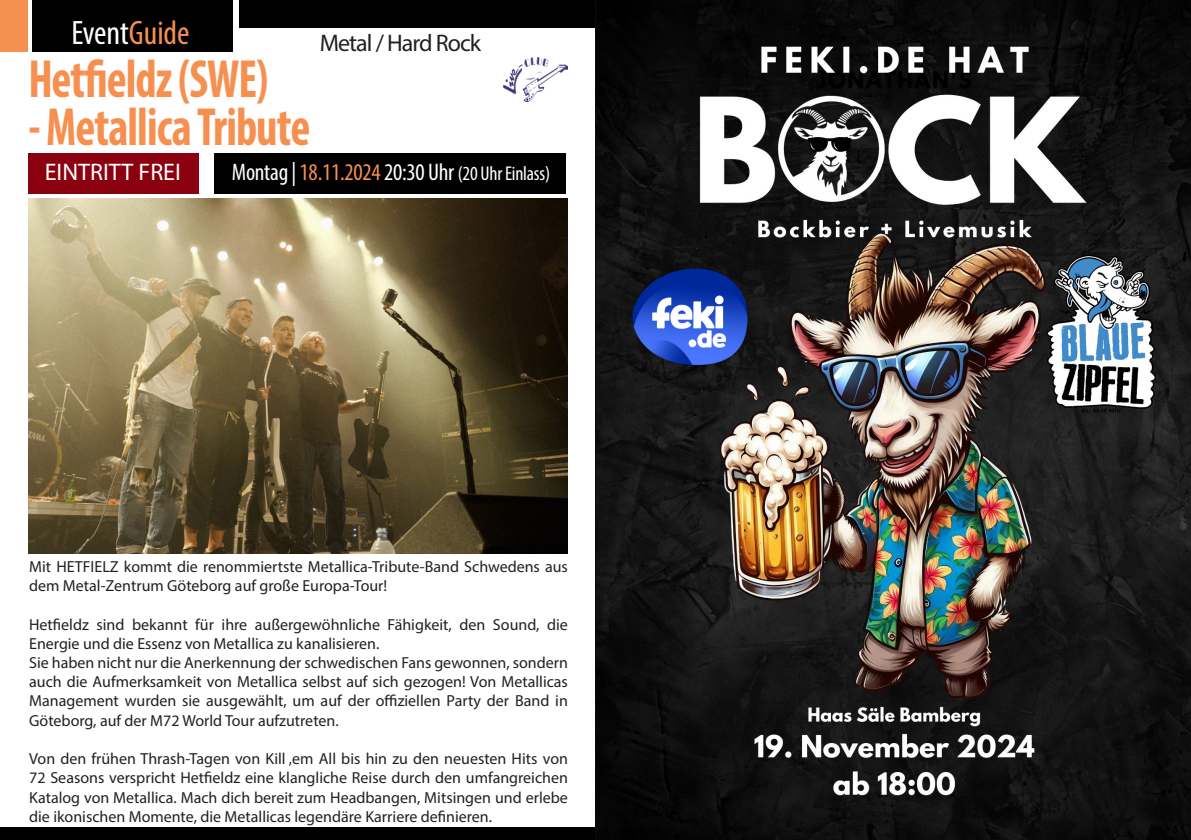
<style>
.page{position:relative;width:1191px;height:840px;background:#fff}
.page>*{position:absolute;margin:0;border:0;box-sizing:border-box;transform-origin:0 0}
.t1{font:700 condensed 54px "Myriad Pro";letter-spacing:-.02em;color:#f69050;scale:.88 1}
.t2{font:condensed 34px "Myriad Pro";color:#fff}
.t3{font:condensed 24px "Myriad Pro";letter-spacing:-.01em;color:#fff}
.t4{font:24px "Myriad Pro";letter-spacing:-.04em;color:#231f20}
.t5{font:24px "Myriad Pro";color:#fff}
.t6{font:16px/19.2px "Myriad Pro";color:#231f20}
.s1{color:#f69050}
.s2{font-size:20px}
</style>
<div class="page">
<div style="left:239px;top:0;width:356px;height:27px;background:#000"></div>
<div style="left:32px;top:0;width:200px;height:51px;background:#000"></div>
<div style="left:0;top:0;width:27px;height:51px;background:#f69050"></div>
<div style="left:0;top:827px;width:1191px;height:12px;background:#000"></div>
<img style="left:596px;top:0;width:595px;height:839px">
<img style="left:504px;top:58px;width:63px;height:44px">
<div style="left:215px;top:153px;width:351px;height:40px;background:#000"></div>
<img style="left:28px;top:198px;width:539px;height:355px">
<div style="left:28px;top:153px;width:170px;height:40px;background:#8b0110"></div>
<h2 class="t2" style="left:71px;top:12px;width:120px">Event<span class="s1">Guide</span></h2>
<h3 class="t4" style="left:320px;top:28px;width:163px">Metal / Hard Rock</h3>
<h1 class="t1" style="left:28px;top:45px;width:274px">Hetfieldz (SWE)</h1>
<h1 class="t1" style="left:28px;top:93px;width:322px">- Metallica Tribute</h1>
<h3 class="t3" style="left:232px;top:157px;width:320px">Montag|<span class="s1">18.11.2024</span>20:30 Uhr <span class="s2">(20 Uhr Einlass)</span></h3>
<h3 class="t5" style="left:45px;top:157px;width:137px">EINTRITT FREI</h3>
<p class="t6" style="left:29px;top:556px;width:540px">Mit HETFIELZ kommt die renommiertste Metallica-Tribute-Band Schwedens aus dem Metal-Zentrum Göteborg auf große Europa-Tour!</p>
<p class="t6" style="left:29px;top:614px;width:540px">Hetfieldz sind bekannt für ihre außergewöhnliche Fähigkeit, den Sound, die Energie und die Essenz von Metallica zu kanalisieren.<br>Sie haben nicht nur die Anerkennung der schwedischen Fans gewonnen, sondern auch die Aufmerksamkeit von Metallica selbst auf sich gezogen! Von Metallicas Management wurden sie ausgewählt, um auf der offiziellen Party der Band in Göteborg, auf der M72 World Tour aufzutreten.</p>
<p class="t6" style="left:29px;top:748px;width:540px;text-align:justify">Von den frühen Thrash-Tagen von Kill ‚em All bis hin zu den neuesten Hits von 72 Seasons verspricht Hetfieldz eine klangliche Reise durch den umfangreichen Katalog von Metallica. Mach dich bereit zum Headbangen, Mitsingen und erlebe die ikonischen Momente, die Metallicas legendäre Karriere definieren.</p>
</div>
